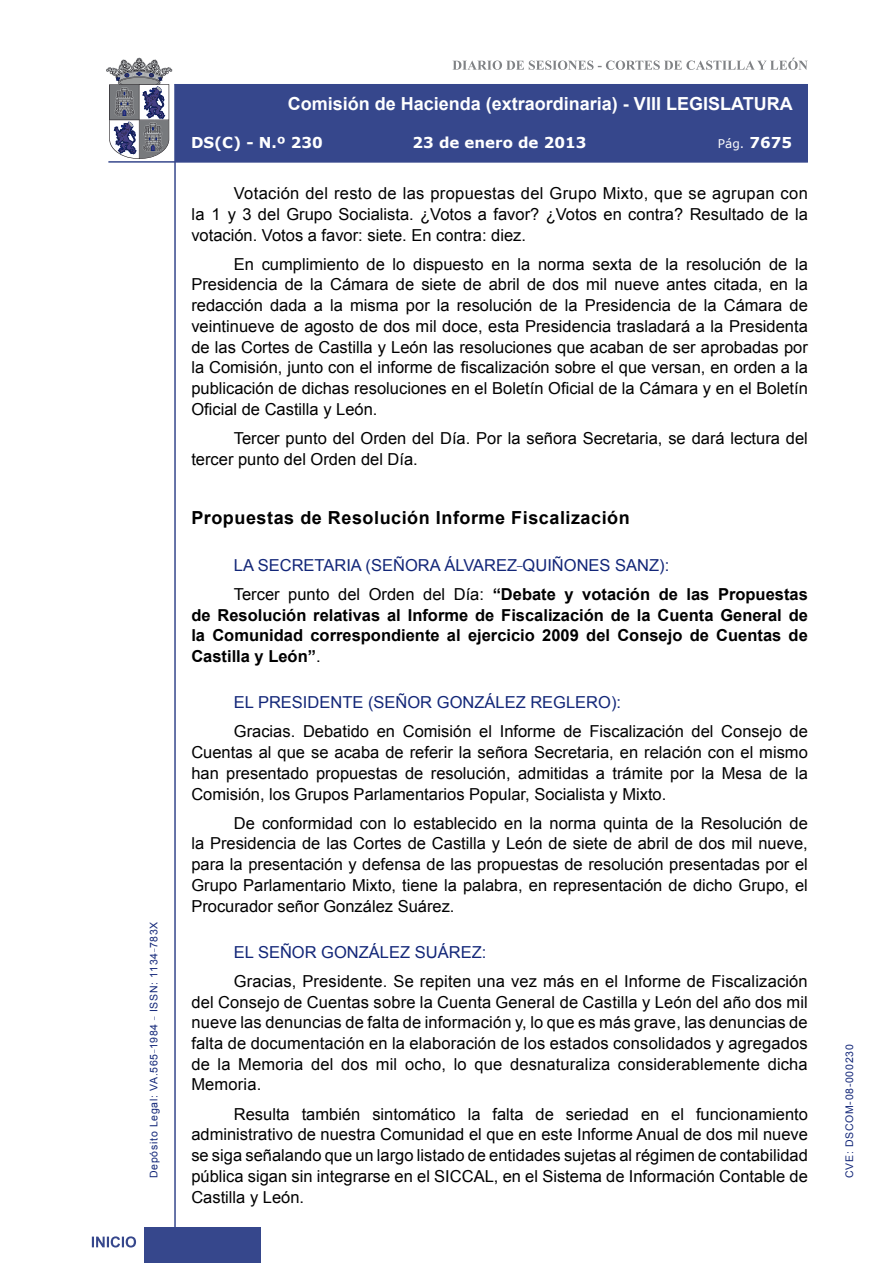
<style>
.page{position:relative;width:893px;height:1263px;background:#fff}
.page>*{position:absolute;margin:0;border:0;box-sizing:border-box;transform-origin:0 0}
.t1{font:700 18px "Arial";color:#fff}
.MarcadorPrimerNivel{font:700 18px "Arial";letter-spacing:.03em;color:#000}
.t2{font:16.5px/20.7px "Arial";color:#000;text-align:justify}
.t3{font:700 16.5px/20.7px "Arial";color:#000;text-align:justify}
.Orador{font:16.5px "Arial";color:#122678}
.t4{font:700 15px "Verdana";color:#fff}
.t5{font:12px "Verdana";color:#fff}
.t6{font:10.5px "Arial";letter-spacing:.065em;color:#122678}
.s1{font-weight:700;font-size:15px}
.s2{font-weight:400}
</style>
<div class="page">
<svg style="left:452px;top:58px;width:356px;height:12px"></svg>
<hr style="left:174px;top:84px;width:2px;height:1179px;background:#36478c">
<div style="left:144px;top:1227px;width:117px;height:36px;background:#36478c"></div>
<div style="left:175px;top:84px;width:633px;height:78px;background:#36478c"></div>
<hr style="left:108px;top:161px;width:700px;height:2px;background:#36478c">
<svg style="left:92px;top:1236px;width:44px;height:11px"></svg>
<svg style="left:106px;top:58px;width:66px;height:101px"></svg>
<p class="t6" style="left:147px;top:1178px;width:258px;rotate:-90deg">Depósito Legal: VA.565<sup>_</sup>1984 <sup>_</sup> ISSN: 1134<sup>_</sup>783X</p>
<p class="t1" style="left:288px;top:92px;width:506px">Comisión de Hacienda (extraordinaria) - VIII LEGISLATURA</p>
<p class="t4" style="left:191px;top:132px;width:133px">DS(C) - N.º 230</p>
<p class="t4" style="left:413px;top:132px;width:175px">23 de enero de 2013</p>
<p class="t5" style="left:718px;top:135px;width:76px">Pág. <span class="s1">7675</span></p>
<p class="t2" style="left:191px;top:183px;width:618px;text-indent:43px">Votación del resto de las propuestas del Grupo Mixto, que se agrupan con la 1 y 3 del Grupo Socialista. ¿Votos a favor? ¿Votos en contra? Resultado de la votación. Votos a favor: siete. En contra: diez.</p>
<p class="t2" style="left:191px;top:254px;width:618px;text-indent:43px">En cumplimiento de lo dispuesto en la norma sexta de la resolución de la Presidencia de la Cámara de siete de abril de dos mil nueve antes citada, en la redacción dada a la misma por la resolución de la Presidencia de la Cámara de veintinueve de agosto de dos mil doce, esta Presidencia trasladará a la Presidenta de las Cortes de Castilla y León las resoluciones que acaban de ser aprobadas por la Comisión, junto con el informe de fiscalización sobre el que versan, en orden a la publicación de dichas resoluciones en el Boletín Oficial de la Cámara y en el Boletín Oficial de Castilla y León.</p>
<p class="t2" style="left:191px;top:428px;width:618px;text-indent:43px">Tercer punto del Orden del Día. Por la señora Secretaria, se dará lectura del tercer punto del Orden del Día.</p>
<p class="MarcadorPrimerNivel" style="left:191px;top:506px;width:440px">Propuestas de Resolución Informe Fiscalización</p>
<p class="Orador" style="left:234px;top:554px;width:437px">LA SECRETARIA (SEÑORA ÁLVAREZ<sup>_</sup>QUIÑONES SANZ):</p>
<p class="t3" style="left:191px;top:584px;width:618px;text-indent:43px"><span class="s2">Tercer punto del Orden del Día:</span> “Debate y votación de las Propuestas de Resolución relativas al Informe de Fiscalización de la Cuenta General de la Comunidad correspondiente al ejercicio 2009 del Consejo de Cuentas de Castilla y León”<span class="s2">.</span></p>
<p class="Orador" style="left:234px;top:692px;width:389px">EL PRESIDENTE (SEÑOR GONZÁLEZ REGLERO):</p>
<p class="t2" style="left:191px;top:721px;width:618px;text-indent:43px">Gracias. Debatido en Comisión el Informe de Fiscalización del Consejo de Cuentas al que se acaba de referir la señora Secretaria, en relación con el mismo han presentado propuestas de resolución, admitidas a trámite por la Mesa de la Comisión, los Grupos Parlamentarios Popular, Socialista y Mixto.</p>
<p class="t2" style="left:191px;top:813px;width:618px;text-indent:43px">De conformidad con lo establecido en la norma quinta de la Resolución de la Presidencia de las Cortes de Castilla y León de siete de abril de dos mil nueve, para la presentación y defensa de las propuestas de resolución presentadas por el Grupo Parlamentario Mixto, tiene la palabra, en representación de dicho Grupo, el Procurador señor González Suárez.</p>
<p class="Orador" style="left:234px;top:941px;width:254px">EL SEÑOR GONZÁLEZ SUÁREZ:</p>
<p class="t2" style="left:191px;top:971px;width:618px;text-indent:43px">Gracias, Presidente. Se repiten una vez más en el Informe de Fiscalización del Consejo de Cuentas sobre la Cuenta General de Castilla y León del año dos mil nueve las denuncias de falta de información y, lo que es más grave, las denuncias de falta de documentación en la elaboración de los estados consolidados y agregados de la Memoria del dos mil ocho, lo que desnaturaliza considerablemente dicha Memoria.</p>
<p class="t2" style="left:191px;top:1103px;width:618px;text-indent:43px">Resulta también sintomático la falta de seriedad en el funcionamiento administrativo de nuestra Comunidad el que en este Informe Anual de dos mil nueve se siga señalando que un largo listado de entidades sujetas al régimen de contabilidad pública sigan sin integrarse en el SICCAL, en el Sistema de Información Contable de Castilla y León.</p>
<p class="t6" style="left:843px;top:1178px;width:135px;rotate:-90deg">CVE: DSCOM-08-000230</p>
</div>
